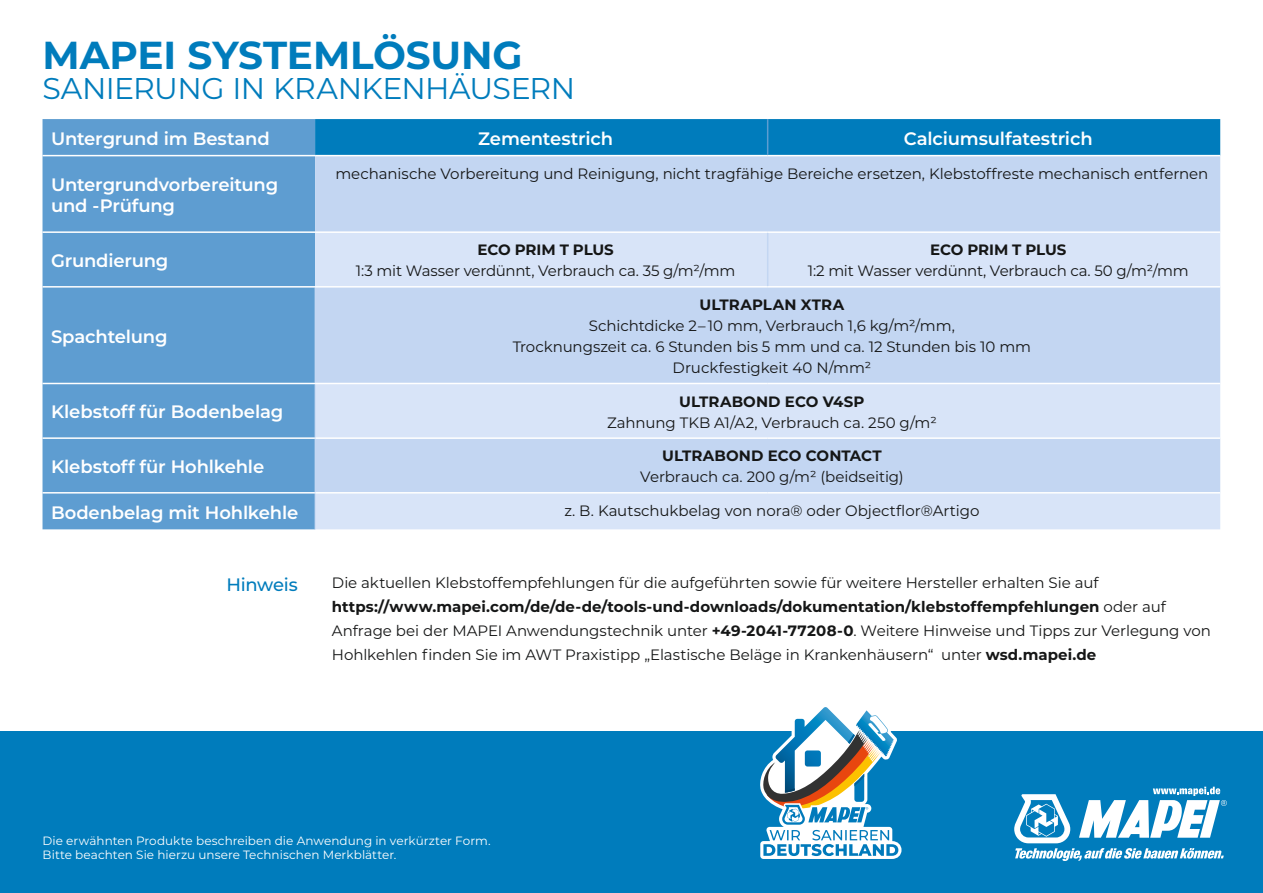
<style>
.page{position:relative;width:1263px;height:893px;background:#fff}
.page>*{position:absolute;margin:0;border:0;box-sizing:border-box;transform-origin:0 0}
.t1{font:700 39px "Montserrat";letter-spacing:-.005em;color:#007cbc}
.t2{font:30px "Montserrat";letter-spacing:-.02em;color:#007cbc}
.t3{font:600 18px/21px "Montserrat";letter-spacing:-.01em;color:#fff}
.t4{font:500 18px "Montserrat";letter-spacing:-.015em;color:#007cbc}
.t5{font:15px/24px "Montserrat";letter-spacing:-.005em;color:#151616;text-align:center}
.t6{font:700 15px "Montserrat";color:#151616}
.t7{font:12px/13.5px "Montserrat";letter-spacing:.005em;color:#fff}
.s1{font-weight:700}
</style>
<div class="page">
<div style="left:0;top:731px;width:1263px;height:162px;background:#007cbc"></div>
<svg style="left:1014px;top:787px;width:213px;height:74px"></svg>
<svg style="left:760px;top:707px;width:141px;height:152px"></svg>
<div style="left:43px;top:119px;width:272px;height:410px;background:#5e9dd1"></div>
<div style="left:315px;top:119px;width:905px;height:36px;background:#007cbc"></div>
<div style="left:315px;top:156px;width:905px;height:75px;background:#c3d6f2"></div>
<svg style="left:315px;top:233px;width:905px;height:296px;background:#cddcf4"></svg>
<hr style="left:315px;top:288px;width:1px;height:95px;background:#c3d6f2">
<hr style="left:315px;top:384px;width:1px;height:54px;background:#c3d6f2">
<hr style="left:315px;top:438px;width:1px;height:55px;background:#c3d6f2">
<hr style="left:315px;top:493px;width:1px;height:36px;background:#c3d6f2">
<hr style="left:43px;top:155px;width:272px;height:1px;background:#fff">
<hr style="left:43px;top:231px;width:272px;height:2px;background:#fff">
<hr style="left:43px;top:286px;width:272px;height:2px;background:#fff">
<hr style="left:315px;top:286px;width:453px;height:2px;background:#fff">
<hr style="left:768px;top:286px;width:452px;height:2px;background:#fff">
<hr style="left:43px;top:383px;width:272px;height:1px;background:#fff">
<hr style="left:315px;top:383px;width:453px;height:1px;background:#fff">
<hr style="left:768px;top:383px;width:452px;height:1px;background:#fff">
<hr style="left:315px;top:437px;width:453px;height:2px;background:#fff">
<hr style="left:768px;top:437px;width:452px;height:2px;background:#fff">
<hr style="left:315px;top:492px;width:453px;height:2px;background:#fff">
<hr style="left:768px;top:492px;width:452px;height:2px;background:#fff">
<hr style="left:43px;top:437px;width:272px;height:2px;background:#fff">
<hr style="left:43px;top:492px;width:272px;height:2px;background:#fff">
<hr style="left:767px;top:119px;width:1px;height:36px;background:#5e9dd1">
<hr style="left:767px;top:233px;width:1px;height:53px;background:#c3d6f2">
<h1 class="t1" style="left:43px;top:27px;width:481px">MAPEI SYSTEMLÖSUNG</h1>
<h2 class="t2" style="left:43px;top:68px;width:534px">SANIERUNG IN KRANKENHÄUSERN</h2>
<p class="t3" style="left:51px;top:127px;width:220px">Untergrund im Bestand</p>
<p class="t3" style="left:478px;top:127px;width:136px">Zementestrich</p>
<p class="t3" style="left:904px;top:127px;width:190px">Calciumsulfatestrich</p>
<p class="t3" style="left:51px;top:173px;width:229px">Untergrundvorbereitung und -Prüfung</p>
<p class="t5" style="left:335px;top:161px;width:874px">mechanische Vorbereitung und Reinigung, nicht tragfähige Bereiche ersetzen, Klebstoffreste mechanisch entfernen</p>
<p class="t3" style="left:51px;top:249px;width:119px">Grundierung</p>
<p class="t3" style="left:51px;top:325px;width:118px">Spachtelung</p>
<p class="t3" style="left:51px;top:401px;width:234px">Klebstoff für Bodenbelag</p>
<p class="t3" style="left:51px;top:455px;width:215px">Klebstoff für Hohlkehle</p>
<p class="t6" style="left:477px;top:239px;width:138px">ECO PRIM T PLUS</p>
<p class="t5" style="left:356px;top:258px;width:381px">1:3 mit Wasser verdünnt, Verbrauch ca. 35 g/m²/mm</p>
<p class="t6" style="left:930px;top:239px;width:138px">ECO PRIM T PLUS</p>
<p class="t5" style="left:808px;top:258px;width:382px">1:2 mit Wasser verdünnt, Verbrauch ca. 50 g/m²/mm</p>
<p class="t6" style="left:699px;top:294px;width:146px">ULTRAPLAN XTRA</p>
<p class="t5" style="left:513px;top:314px;width:520px;line-height:21px">Schichtdicke 2–10 mm, Verbrauch 1,6 kg/m²/mm,<br>Trocknungszeit ca. 6 Stunden bis 5 mm und ca. 12 Stunden bis 10 mm<br>Druckfestigkeit 40 N/mm²</p>
<p class="t6" style="left:679px;top:390px;width:187px">ULTRABOND ECO V4SP</p>
<p class="t5" style="left:607px;top:410px;width:331px">Zahnung TKB A1/A2, Verbrauch ca. 250 g/m²</p>
<p class="t6" style="left:662px;top:445px;width:221px">ULTRABOND ECO CONTACT</p>
<p class="t5" style="left:640px;top:464px;width:265px">Verbrauch ca. 200 g/m² (beidseitig)</p>
<p class="t3" style="left:51px;top:501px;width:249px">Bodenbelag mit Hohlkehle</p>
<p class="t5" style="left:564px;top:498px;width:417px">z. B. Kautschukbelag von nora® oder Objectflor®Artigo</p>
<p class="t4" style="left:226px;top:572px;width:73px">Hinweis</p>
<p class="t5" style="left:332px;top:570px;width:881px;text-align:left">Die aktuellen Klebstoffempfehlungen für die aufgeführten sowie für weitere Hersteller erhalten Sie auf <span class="s1">https://www.mapei.com/de/de-de/tools-und-downloads/dokumentation/klebstoffempfehlungen</span> oder auf Anfrage bei der MAPEI Anwendungstechnik unter <span class="s1">+49-2041-77208-0</span>. Weitere Hinweise und Tipps zur Verlegung von Hohlkehlen finden Sie im AWT Praxistipp „Elastische Beläge in Krankenhäusern“ unter <span class="s1">wsd.mapei.de</span></p>
<p class="t7" style="left:43px;top:834px;width:450px">Die erwähnten Produkte beschreiben die Anwendung in verkürzter Form.<br>Bitte beachten Sie hierzu unsere Technischen Merkblätter.</p>
</div>
